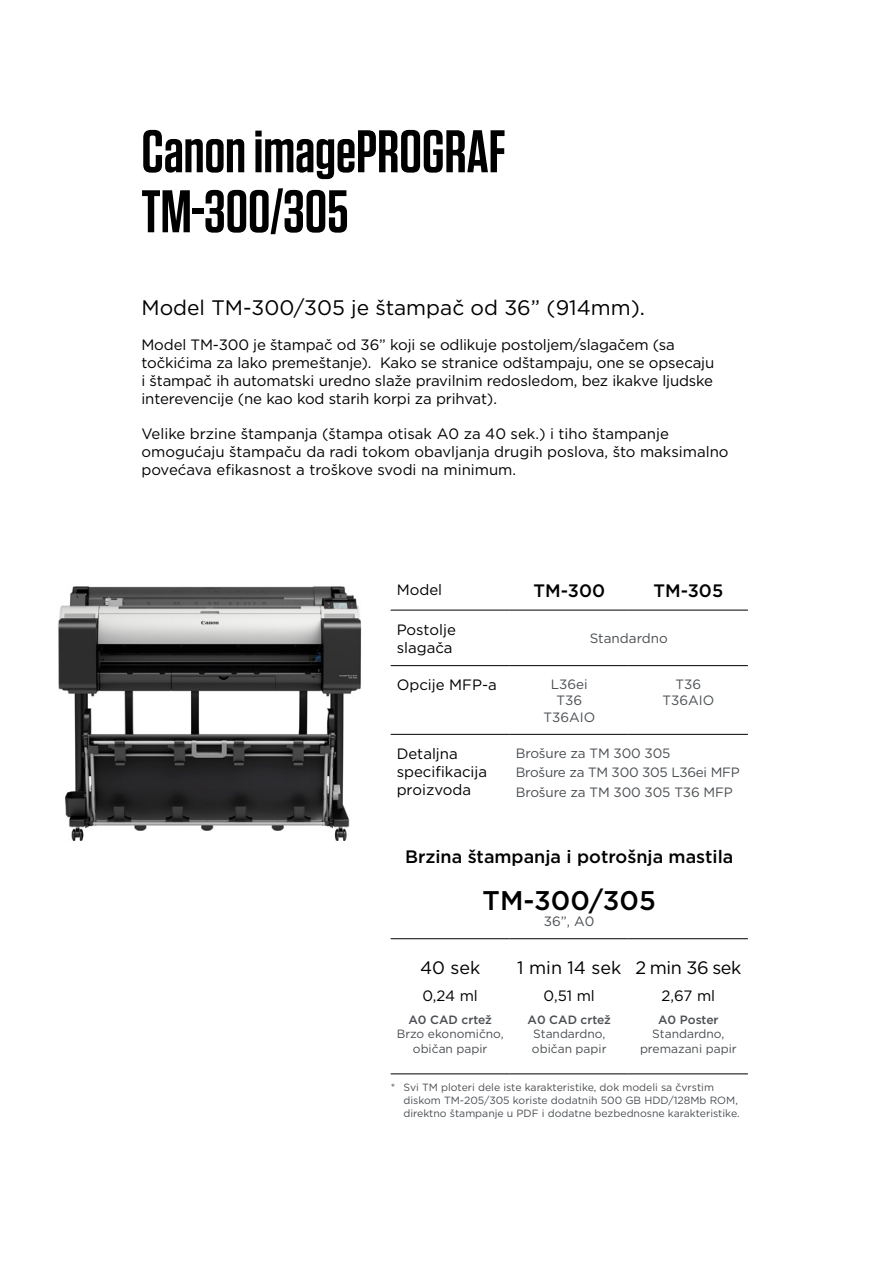
<style>
.page{position:relative;width:893px;height:1263px;background:#fff}
.page>*{position:absolute;margin:0;border:0;box-sizing:border-box;transform-origin:0 0}
.t1{font:600 60px/60px "Tungsten";color:#000}
.t2{font:500 27px "Gotham";color:#000}
.t3{font:21px "Gotham";color:#000}
.t4{font:500 18px "Gotham";color:#000}
.t5{font:18px "Gotham";color:#000}
.t6{font:15px/18px "Gotham";letter-spacing:-.01em;color:#000}
.t7{font:13.5px/16.2px "Gotham";letter-spacing:-.01em;color:#4a4e52;text-align:center}
.t8{font:12px/14.4px "Gotham";color:#4a4e52;text-align:center}
.t9{font:500 12px "Gotham";color:#4a4e52}
.t10{font:10.5px/12.6px "Gotham";color:#4a4e52}
</style>
<div class="page">
<img style="left:58px;top:586px;width:344px;height:255px">
<hr style="left:391px;top:610px;width:119px;height:1px;background:#000">
<hr style="left:510px;top:610px;width:119px;height:1px;background:#000">
<hr style="left:629px;top:610px;width:119px;height:1px;background:#000">
<hr style="left:391px;top:665px;width:119px;height:1px;background:#000">
<hr style="left:510px;top:665px;width:119px;height:1px;background:#000">
<hr style="left:629px;top:665px;width:119px;height:1px;background:#000">
<hr style="left:391px;top:734px;width:119px;height:1px;background:#000">
<hr style="left:510px;top:734px;width:119px;height:1px;background:#000">
<hr style="left:629px;top:734px;width:119px;height:1px;background:#000">
<hr style="left:391px;top:938px;width:119px;height:1px;background:#000">
<hr style="left:510px;top:938px;width:119px;height:1px;background:#000">
<hr style="left:629px;top:938px;width:119px;height:1px;background:#000">
<hr style="left:391px;top:1073px;width:119px;height:1px;background:#000">
<hr style="left:510px;top:1073px;width:119px;height:1px;background:#000">
<hr style="left:629px;top:1073px;width:119px;height:1px;background:#000">
<h1 class="t1" style="left:141px;top:123px;width:366px">Canon imagePROGRAF<br>TM-300/305</h1>
<h3 class="t3" style="left:141px;top:294px;width:505px">Model TM-300/305 je štampač od 36” (914mm).</h3>
<p class="t6" style="left:141px;top:336px;width:574px">Model TM-300 je štampač od 36” koji se odlikuje postoljem/slagačem (sa točkićima za lako premeštanje). Kako se stranice odštampaju, one se opsecaju i štampač ih automatski uredno slaže pravilnim redosledom, bez ikakve ljudske interevencije (ne kao kod starih korpi za prihvat).</p>
<p class="t6" style="left:141px;top:425px;width:589px">Velike brzine štampanja (štampa otisak A0 za 40 sek.) i tiho štampanje omogućaju štampaču da radi tokom obavljanja drugih poslova, što maksimalno povećava efikasnost a troškove svodi na minimum.</p>
<p class="t6" style="left:397px;top:580px;width:47px">Model</p>
<p class="t4" style="left:533px;top:579px;width:73px">TM-300</p>
<p class="t4" style="left:653px;top:579px;width:71px">TM-305</p>
<p class="t6" style="left:397px;top:620px;width:61px">Postolje slagača</p>
<p class="t7" style="left:590px;top:630px;width:80px">Standardno</p>
<p class="t6" style="left:397px;top:676px;width:102px">Opcije MFP-a</p>
<p class="t7" style="left:543px;top:676px;width:53px">L36ei<br>T36<br>T36AIO</p>
<p class="t7" style="left:662px;top:676px;width:53px">T36<br>T36AIO</p>
<p class="t6" style="left:397px;top:744px;width:92px">Detaljna specifikacija proizvoda</p>
<p class="t7" style="left:516px;top:743px;width:225px;line-height:19.5px;text-align:left">Brošure za TM 300 305<br>Brošure za TM 300 305 L36ei MFP<br>Brošure za TM 300 305 T36 MFP</p>
<p class="t4" style="left:405px;top:844px;width:330px">Brzina štampanja i potrošnja mastila</p>
<h2 class="t2" style="left:483px;top:882px;width:175px">TM-300/305</h2>
<p class="t7" style="left:544px;top:913px;width:52px">36”, A0</p>
<p class="t5" style="left:420px;top:960px;width:62px">40 sek</p>
<p class="t5" style="left:517px;top:960px;width:225px">1 min 14 sek 2 min 36 sek</p>
<p class="t6" style="left:422px;top:986px;width:57px">0,24 ml</p>
<p class="t9" style="left:408px;top:1012px;width:85px">A0 CAD crtež</p>
<p class="t8" style="left:397px;top:1026px;width:109px">Brzo ekonomično, običan papir</p>
<p class="t6" style="left:544px;top:986px;width:53px">0,51 ml</p>
<p class="t9" style="left:528px;top:1012px;width:85px">A0 CAD crtež</p>
<p class="t8" style="left:532px;top:1026px;width:76px;text-align:left">Standardno, običan papir</p>
<p class="t6" style="left:661px;top:986px;width:55px">2,67 ml</p>
<p class="t9" style="left:658px;top:1012px;width:62px">A0 Poster</p>
<p class="t8" style="left:640px;top:1026px;width:98px">Standardno, premazani papir</p>
<p class="t10" style="left:403px;top:1081px;width:338px;text-indent:-13px">* Svi TM ploteri dele iste karakteristike, dok modeli sa čvrstim diskom TM-205/305 koriste dodatnih 500 GB HDD/128Mb ROM, direktno štampanje u PDF i dodatne bezbednosne karakteristike.</p>
</div>
